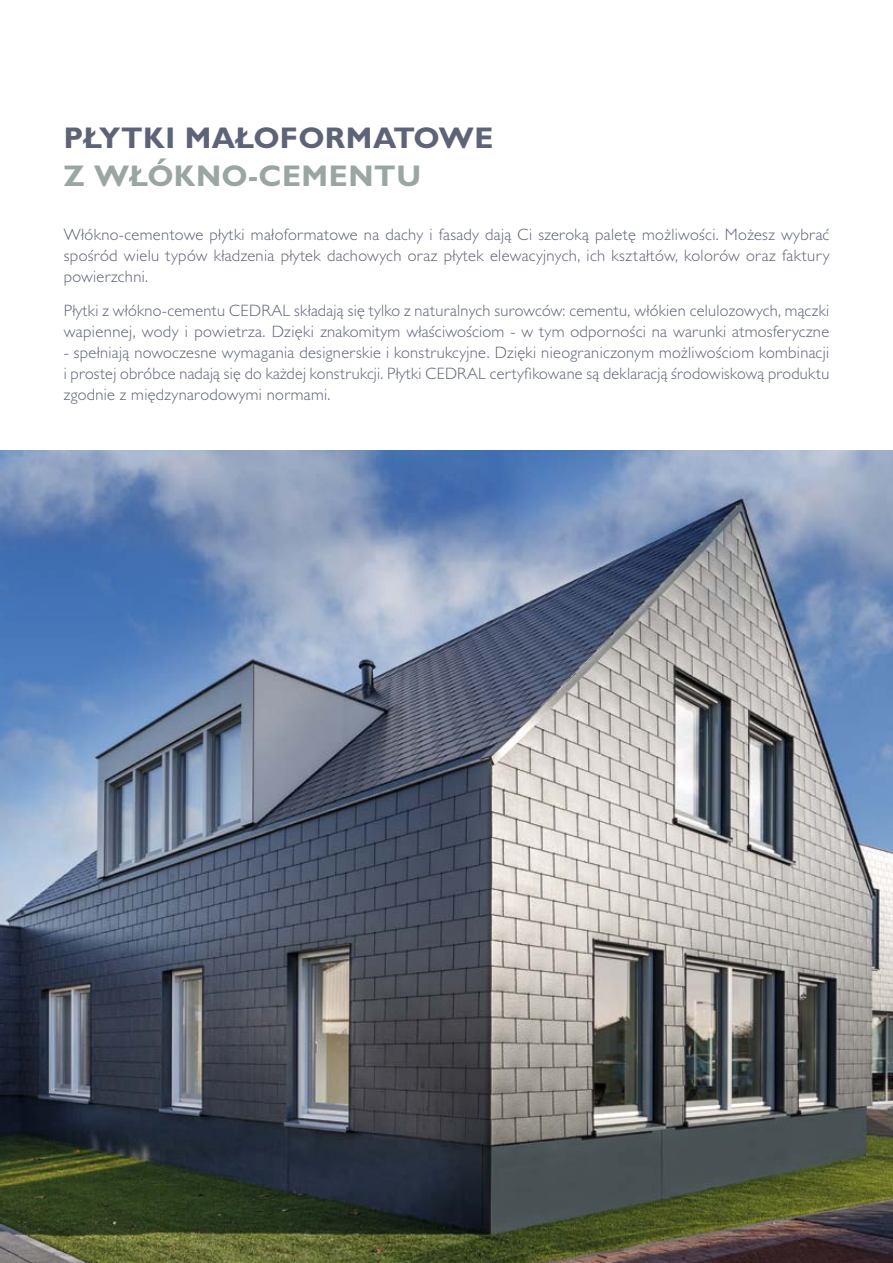
<style>
.page{position:relative;width:893px;height:1263px;background:#fff}
.page>*{position:absolute;margin:0;border:0;box-sizing:border-box;transform-origin:0 0}
.t1{font:700 30px "Gill Sans MT Pro";letter-spacing:.02em;color:#5e6478}
.t2{font:700 30px "Gill Sans MT Pro";letter-spacing:.02em;color:#9ca6a1}
.t3{font:300 16.5px/21px "Gill Sans MT Pro";letter-spacing:.02em;color:#5e6478;text-align:justify}
</style>
<div class="page">
<img style="left:0;top:450px;width:893px;height:813px">
<h1 class="t1" style="left:64px;top:119px;width:431px">PŁYTKI MAŁOFORMATOWE</h1>
<h1 class="t2" style="left:64px;top:157px;width:359px">Z WŁÓKNO-CEMENTU</h1>
<p class="t3" style="left:64px;top:224px;width:767px">Włókno-cementowe płytki małoformatowe na dachy i fasady dają Ci szeroką paletę możliwości. Możesz wybrać spośród wielu typów kładzenia płytek dachowych oraz płytek elewacyjnych, ich kształtów, kolorów oraz faktury powierzchni.</p>
<p class="t3" style="left:64px;top:300px;width:767px">Płytki z włókno-cementu CEDRAL składają się tylko z naturalnych surowców: cementu, włókien celulozowych, mączki wapiennej, wody i powietrza. Dzięki znakomitym właściwościom - w tym odporności na warunki atmosferyczne</p>
<p class="t3" style="left:64px;top:342px;width:767px">- spełniają nowoczesne wymagania designerskie i konstrukcyjne. Dzięki nieograniczonym możliwościom kombinacji i prostej obróbce nadają się do każdej konstrukcji. Płytki CEDRAL certyfikowane są deklaracją środowiskową produktu zgodnie z międzynarodowymi normami.</p>
</div>
